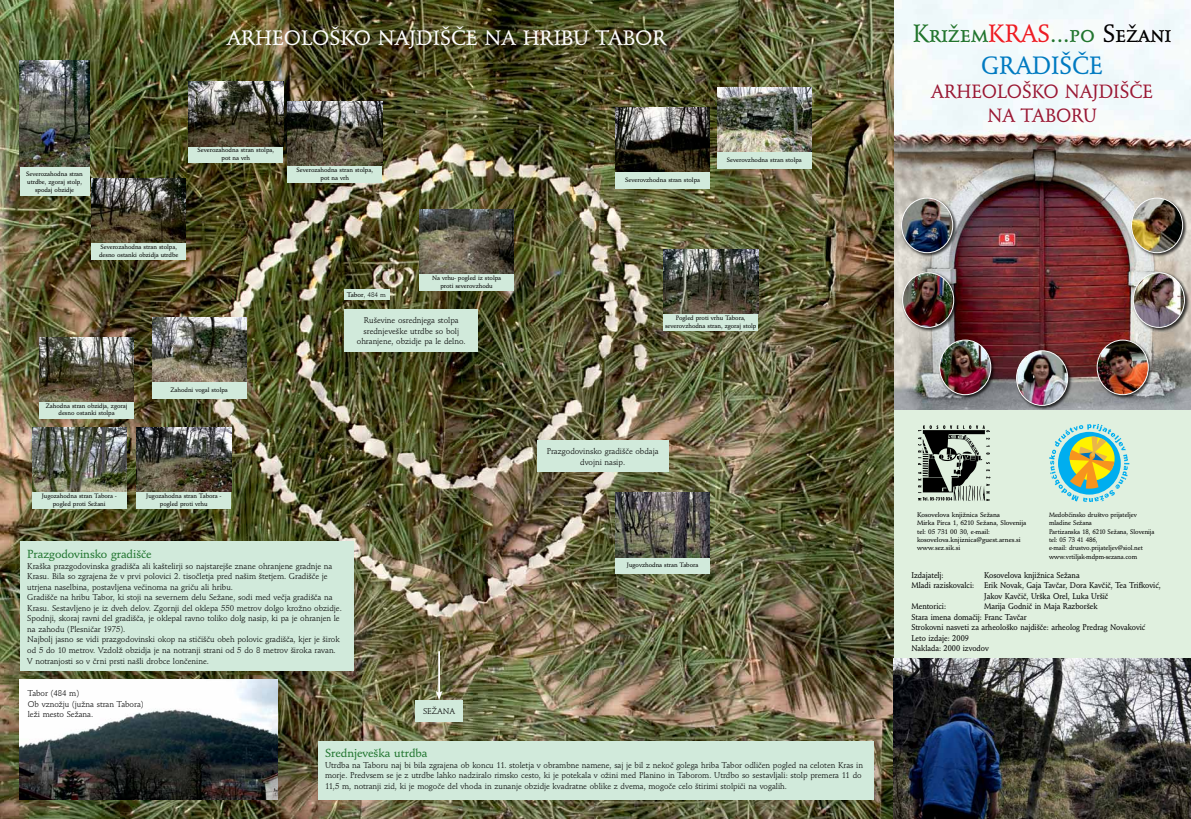
<style>
.page{position:relative;width:1191px;height:819px;background:#fff}
.page>*{position:absolute;margin:0;border:0;box-sizing:border-box;transform-origin:0 0}
.t1{font:500 26.25px/31.5px "Schneidler Med SCTEE";color:#21752f;text-align:center;scale:.96 1}
.t2{font:500 21.88px "Schneidler Med TEE";color:#fff}
.t3{font:500 20.12px/24.2px "Schneidler Med SCTEE";color:#981a36;text-align:center;scale:.96 1}
.t4{font:500 12.25px "Schneidler Med TEE";color:#21752f}
.t5{font:8.75px/10.5px "Schneidler Med TEE";color:#000}
.t6{font:500 8.75px/10.5px "Schneidler Med TEE";color:#000;scale:.92 1}
.t7{font:500 7px/8.4px "Schneidler Med TEE";color:#000;scale:.94 1}
.t8{font:500 7px/8.4px "Schneidler Med TEE";color:#000}
.t9{font:500 6.56px/7.9px "Schneidler Med TEE";color:#000;text-align:center}
.s1{font-weight:400}
.s2{color:#ed1d24}
.s3{color:#000}
.s4{color:#007ac1}
</style>
<div class="page">
<div style="left:892px;top:0;width:299px;height:663px;background:#e0f0df"></div>
<img style="left:893px;top:0;width:298px;height:409px">
<svg style="left:912px;top:5px;width:260px;height:153px;background:#e1e3e3"></svg>
<svg style="left:918px;top:425px;width:72px;height:76px"></svg>
<svg style="left:1049px;top:424px;width:80px;height:78px"></svg>
<img style="left:0;top:0;width:893px;height:819px">
<div style="left:20px;top:542px;width:333px;height:129px;background:#d1eadb"></div>
<img style="left:20px;top:679px;width:258px;height:120px">
<div style="left:317px;top:740px;width:556px;height:59px;background:#d1eadb"></div>
<div style="left:419px;top:221px;width:95px;height:69px;background:#d1eadb"></div>
<img style="left:419px;top:209px;width:95px;height:64px">
<div style="left:344px;top:289px;width:46px;height:10px;background:#d1eadb"></div>
<div style="left:615px;top:119px;width:95px;height:70px;background:#d1eadb"></div>
<img style="left:615px;top:107px;width:95px;height:65px">
<div style="left:717px;top:100px;width:94px;height:69px;background:#d1eadb"></div>
<img style="left:717px;top:88px;width:94px;height:64px">
<div style="left:664px;top:261px;width:94px;height:69px;background:#d1eadb"></div>
<img style="left:664px;top:249px;width:94px;height:64px">
<div style="left:344px;top:309px;width:134px;height:43px;background:#d1eadb"></div>
<div style="left:537px;top:440px;width:131px;height:32px;background:#d1eadb"></div>
<div style="left:288px;top:113px;width:94px;height:69px;background:#d1eadb"></div>
<img style="left:288px;top:101px;width:94px;height:64px">
<div style="left:189px;top:94px;width:94px;height:69px;background:#d1eadb"></div>
<img style="left:189px;top:82px;width:94px;height:64px">
<div style="left:92px;top:191px;width:94px;height:69px;background:#d1eadb"></div>
<img style="left:92px;top:179px;width:94px;height:64px">
<div style="left:152px;top:329px;width:94px;height:69px;background:#d1eadb"></div>
<img style="left:152px;top:317px;width:94px;height:64px">
<div style="left:40px;top:349px;width:94px;height:69px;background:#d1eadb"></div>
<img style="left:40px;top:337px;width:94px;height:64px">
<div style="left:32px;top:439px;width:94px;height:69px;background:#d1eadb"></div>
<img style="left:32px;top:427px;width:94px;height:64px">
<div style="left:137px;top:439px;width:94px;height:69px;background:#d1eadb"></div>
<img style="left:137px;top:427px;width:94px;height:64px">
<div style="left:20px;top:119px;width:69px;height:76px;background:#d1eadb"></div>
<img style="left:20px;top:60px;width:69px;height:106px">
<div style="left:615px;top:505px;width:95px;height:69px;background:#d1eadb"></div>
<img style="left:615px;top:493px;width:95px;height:64px">
<img style="left:893px;top:658px;width:298px;height:161px">
<hr style="left:438px;top:651px;width:2px;height:43px;background:#fff">
<svg style="left:436px;top:690px;width:6px;height:10px"></svg>
<div style="left:415px;top:700px;width:47px;height:21px;background:#d1eadb"></div>
<div style="left:1095px;top:338px;width:58px;height:61px;background:#000;opacity:.75"></div>
<img style="left:1097px;top:340px;width:51px;height:54px">
<div style="left:1096px;top:339px;width:52px;height:56px;border:1px solid #fff;border-radius:50%"></div>
<div style="left:900px;top:197px;width:57px;height:60px;background:#000;opacity:.75"></div>
<img style="left:901px;top:198px;width:51px;height:55px">
<div style="left:901px;top:198px;width:52px;height:55px;border:1px solid #fff;border-radius:50%"></div>
<div style="left:901px;top:271px;width:57px;height:61px;background:#000;opacity:.75"></div>
<img style="left:902px;top:273px;width:51px;height:54px">
<div style="left:902px;top:272px;width:52px;height:56px;border:1px solid #fff;border-radius:50%"></div>
<div style="left:938px;top:338px;width:57px;height:61px;background:#000;opacity:.75"></div>
<img style="left:939px;top:340px;width:51px;height:54px">
<div style="left:939px;top:339px;width:52px;height:56px;border:1px solid #fff;border-radius:50%"></div>
<div style="left:1015px;top:349px;width:57px;height:61px;background:#000;opacity:.75"></div>
<img style="left:1016px;top:351px;width:51px;height:54px">
<div style="left:1016px;top:350px;width:52px;height:56px;border:1px solid #fff;border-radius:50%"></div>
<div style="left:1131px;top:271px;width:58px;height:61px;background:#000;opacity:.75"></div>
<img style="left:1133px;top:273px;width:51px;height:54px">
<div style="left:1132px;top:272px;width:52px;height:56px;border:1px solid #fff;border-radius:50%"></div>
<div style="left:1130px;top:197px;width:57px;height:60px;background:#000;opacity:.75"></div>
<img style="left:1131px;top:198px;width:51px;height:55px">
<div style="left:1131px;top:198px;width:52px;height:55px;border:1px solid #fff;border-radius:50%"></div>
<h2 class="t2" style="left:227px;top:26px;width:61px">Arheolo</h2>
<h2 class="t2" style="left:329px;top:26px;width:62px">ško najdi</h2>
<h2 class="t2" style="left:440px;top:26px;width:212px">šče na hribu Tabor</h2>
<p class="t9" style="left:26px;top:170px;width:58px">Severozahodna stran utrdbe, zgoraj stolp, spodaj obzidje</p>
<p class="t9" style="left:198px;top:146px;width:78px">Severozahodna stran stolpa, pot na vrh</p>
<p class="t9" style="left:99px;top:243px;width:81px;text-align:left">Severozahodna stran stolpa, desno ostanki obzidja utrdbe</p>
<p class="t9" style="left:170px;top:385px;width:59px">Zahodni vogal stolpa</p>
<p class="t9" style="left:296px;top:166px;width:78px">Severozahodna stran stolpa, pot na vrh</p>
<p class="t8" style="left:347px;top:290px;width:40px">Tabor<span class="s1">, 484 m</span></p>
<p class="t9" style="left:432px;top:274px;width:71px">Na vrhu- pogled iz stolpa proti severovzhodu</p>
<p class="t5" style="left:357px;top:315px;width:110px;text-align:center">Ruševine osrednjega stolpa srednjeveške utrdbe so bolj ohranjene, obzidje pa le delno.</p>
<p class="t9" style="left:625px;top:176px;width:76px">Severovzhodna stran stolpa</p>
<p class="t9" style="left:727px;top:156px;width:76px">Severovzhodna stran stolpa</p>
<p class="t9" style="left:665px;top:314px;width:93px">Pogled proti vrhu Tabora, severovzhodna stran, zgoraj stolp</p>
<p class="t9" style="left:46px;top:401px;width:83px">Zahodna stran obzidja, zgoraj desno ostanki stolpa</p>
<p class="t9" style="left:42px;top:492px;width:76px">Jugozahodna stran Tabora - pogled proti Sežani</p>
<p class="t9" style="left:146px;top:492px;width:76px">Jugozahodna stran Tabora - pogled proti vrhu</p>
<h3 class="t4" style="left:27px;top:547px;width:126px">Prazgodovinsko gradišče</h3>
<p class="t5" style="left:27px;top:561px;width:316px">Kraška prazgodovinska gradišča ali kaštelirji so najstarejše znane ohranjene gradnje na Krasu. Bila so zgrajena že v prvi polovici 2. tisočletja pred našim štetjem. Gradišče je utrjena naselbina, postavljena večinoma na griču ali hribu.<br>Gradišče na hribu Tabor, ki stoji na severnem delu Sežane, sodi med večja gradišča na Krasu. Sestavljeno je iz dveh delov. Zgornji del oklepa 550 metrov dolgo krožno obzidje.<br>Spodnji, skoraj ravni del gradišča, je oklepal ravno toliko dolg nasip, ki pa je ohranjen le na zahodu (Plesničar 1975).<br>Najbolj jasno se vidi prazgodovinski okop na stičišču obeh polovic gradišča, kjer je širok od 5 do 10 metrov. Vzdolž obzidja je na notranji strani od 5 do 8 metrov široka ravan.<br>V notranjosti so v črni prsti našli drobce lončenine.</p>
<p class="t5" style="left:28px;top:688px;width:117px">Tabor (484 m)<br>Ob vznožju (južna stran Tabora) leži mesto Sežana.</p>
<p class="t5" style="left:423px;top:706px;width:34px">SEŽANA</p>
<p class="t5" style="left:547px;top:446px;width:113px;text-align:center">Prazgodovinsko gradišče obdaja dvojni nasip.</p>
<p class="t9" style="left:627px;top:561px;width:73px">Jugovzhodna stran Tabora</p>
<h3 class="t4" style="left:325px;top:746px;width:104px">Srednjeveška utrdba</h3>
<p class="t5" style="left:325px;top:759px;width:539px">Utrdba na Taboru naj bi bila zgrajena ob koncu 11. stoletja v obrambne namene, saj je bil z nekoč golega hriba Tabor odličen pogled na celoten Kras in morje. Predvsem se je z utrdbe lahko nadziralo rimsko cesto, ki je potekala v ožini med Planino in Taborom. Utrdbo so sestavljali: stolp premera 11 do<br>11,5 m, notranji zid, ki je mogoče del vhoda in zunanje obzidje kvadratne oblike z dvema, mogoče celo štirimi stolpiči na vogalih.</p>
<h1 class="t1" style="left:912px;top:18px;width:271px">Križem<span class="s2">KRAS</span>...po <span class="s3">Sežani<br></span><span class="s4">GRADIŠČE</span></h1>
<h3 class="t3" style="left:931px;top:80px;width:232px">ARHEOLOŠKO NAJDIŠČE<br>NA TABORU</h3>
<p class="t8" style="left:917px;top:510px;width:111px">Kosovelova knjižnica Sežana<br>Mirka Pirca 1, 6210 Sežana, Slovenija tel: 05 731 00 30, e-mail: kosovelova.knjiznica@guest.arnes.si www.sez.sik.si</p>
<p class="t7" style="left:1049px;top:510px;width:114px">Medobčinsko društvo prijateljev mladine Sežana<br>Partizanska 18, 6210 Sežana, Slovenija tel: 05 73 41 486,<br>e-mail: drustvo.prijateljev@siol.net www.vrtiljak-mdpm-sezana.com</p>
<p class="t6" style="left:911px;top:569px;width:36px">Izdajatelj:</p>
<p class="t6" style="left:984px;top:569px;width:105px">Kosovelova knjižnica Sežana</p>
<p class="t6" style="left:911px;top:580px;width:272px">Mladi raziskovalci: Erik Novak, Gaja Tavčar, Dora Kavčič, Tea Trifković,</p>
<p class="t6" style="left:984px;top:590px;width:137px">Jakov Kavčič, Urška Orel, Luka Uršič</p>
<p class="t6" style="left:911px;top:601px;width:39px">Mentorici:</p>
<p class="t6" style="left:911px;top:601px;width:256px;text-indent:73px">Marija Godnič in Maja Razboršek<br>Stara imena domačij: Franc Tavčar<br>Strokovni nasveti za arheološko najdišče: arheolog Predrag Novaković Leto izdaje: 2009<br>Naklada: 2000 izvodov</p>
</div>
